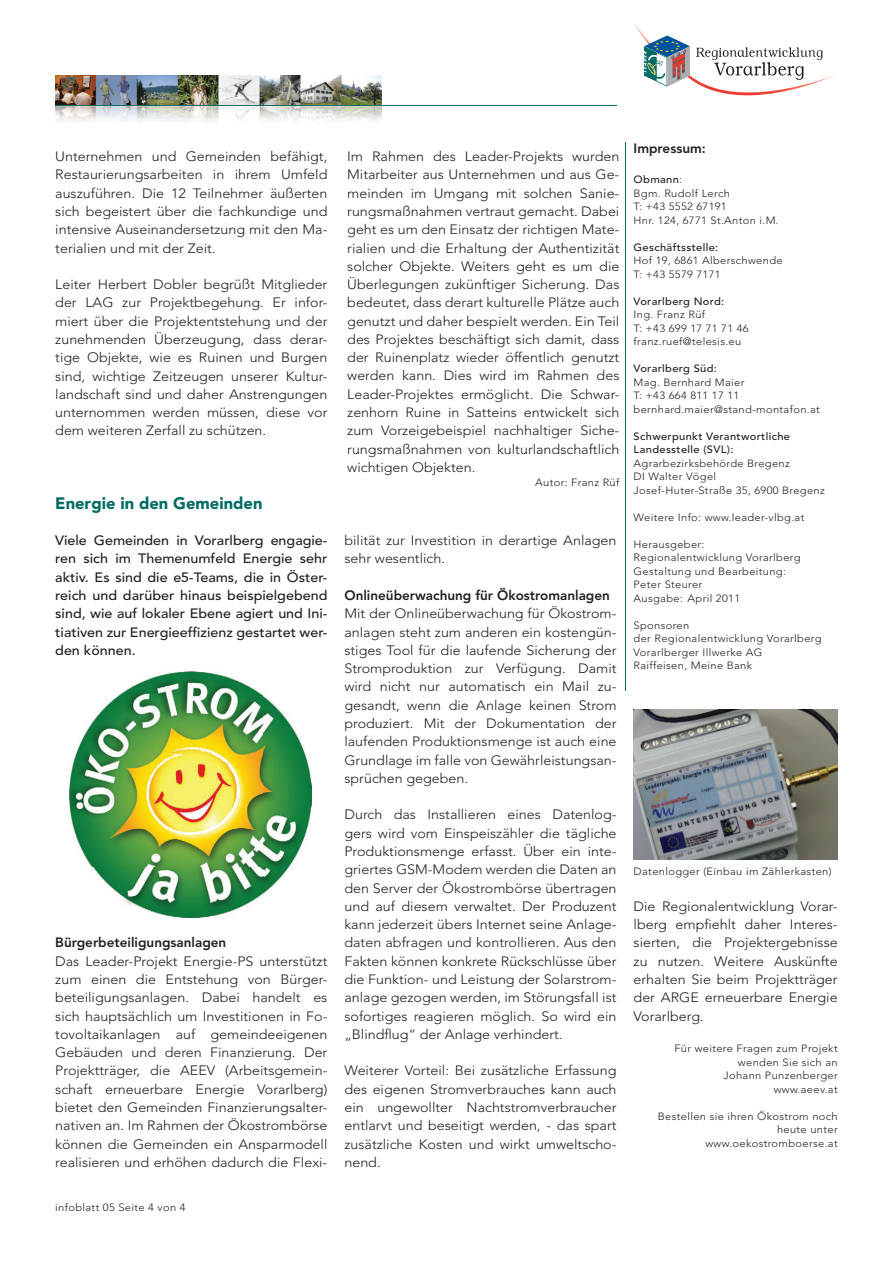
<style>
.page{position:relative;width:893px;height:1263px;background:#fff}
.page>*{position:absolute;margin:0;border:0;box-sizing:border-box;transform-origin:0 0}
.t1{font:900 16.5px "Avenir";color:#006a64}
.t2{font:300 13.5px/18.3px "Avenir";color:#231f20;text-align:justify;scale:1.06 1}
.t3{font:500 13.5px/18.3px "Avenir";color:#231f20;text-align:justify;scale:1.06 1}
.t4{font:800 13.5px "Avenir";color:#231f20}
.t5{font:300 10.5px/13.5px "Avenir";letter-spacing:.03em;color:#231f20;scale:1.06 1}
.t6{font:500 10.5px/13.5px "Avenir";letter-spacing:.03em;color:#231f20;scale:1.06 1}
.s1{font-weight:500}
</style>
<div class="page">
<svg style="left:635px;top:24px;width:200px;height:72px"></svg>
<img style="left:55px;top:76px;width:327px;height:46px">
<hr style="left:55px;top:105px;width:562px;height:1px;background:#006a64">
<hr style="left:625px;top:143px;width:1px;height:1024px;background:#006a64">
<img style="left:70px;top:671px;width:242px;height:246px">
<img style="left:634px;top:710px;width:204px;height:149px">
<div style="left:621px;top:691px;width:8px;height:478px;background:#fff"></div>
<p class="t2" style="left:55px;top:147px;width:258px">Unternehmen und Gemeinden befähigt, Restaurierungsarbeiten in ihrem Umfeld auszuführen. Die 12 Teilnehmer äußerten sich begeistert über die fachkundige und intensive Auseinandersetzung mit den Ma&shy;terialien und mit der Zeit.</p>
<p class="t2" style="left:55px;top:275px;width:258px">Leiter Herbert Dobler begrüßt Mitglieder der LAG zur Projektbegehung. Er infor&shy;miert über die Projektentstehung und der zunehmenden Überzeugung, dass derar&shy;tige Objekte, wie es Ruinen und Burgen sind, wichtige Zeitzeugen unserer Kultur&shy;landschaft sind und daher Anstrengungen unternommen werden müssen, diese vor dem weiteren Zerfall zu schützen.</p>
<p class="t1" style="left:55px;top:493px;width:209px">Energie in den Gemeinden</p>
<p class="t3" style="left:55px;top:532px;width:258px">Viele Gemeinden in Vorarlberg engagie&shy;ren sich im Themenumfeld Energie sehr aktiv. Es sind die e5-Teams, die in Öster&shy;reich und darüber hinaus beispielgebend sind, wie auf lokaler Ebene agiert und Ini&shy;tiativen zur Energieeffizienz gestartet wer&shy;den können.</p>
<p class="t4" style="left:55px;top:935px;width:173px">Bürgerbeteiligungsanlagen</p>
<p class="t2" style="left:55px;top:952px;width:258px">Das Leader-Projekt Energie-PS unterstützt zum einen die Entstehung von Bürger&shy;beteiligungsanlagen. Dabei handelt es sich hauptsächlich um Investitionen in Fo&shy;tovoltaikanlagen auf gemeindeeigenen Gebäuden und deren Finanzierung. Der Projektträger, die AEEV (Arbeitsgemein&shy;schaft erneuerbare Energie Vorarlberg) bietet den Gemeinden Finanzierungsalter&shy;nativen an. Im Rahmen der Ökostrombörse können die Gemeinden ein Ansparmodell realisieren und erhöhen dadurch die Flexi-</p>
<p class="t5" style="left:55px;top:1201px;width:124px">infoblatt 05 Seite 4 von 4</p>
<p class="t2" style="left:347px;top:147px;width:258px">Im Rahmen des Leader-Projekts wurden Mitarbeiter aus Unternehmen und aus Ge&shy;meinden im Umgang mit solchen Sanie&shy;rungsmaßnahmen vertraut gemacht. Dabei geht es um den Einsatz der richtigen Mate&shy;rialien und die Erhaltung der Authentizität solcher Objekte. Weiters geht es um die Überlegungen zukünftiger Sicherung. Das bedeutet, dass derart kulturelle Plätze auch genutzt und daher bespielt werden. Ein Teil des Projektes beschäftigt sich damit, dass der Ruinenplatz wieder öffentlich genutzt werden kann. Dies wird im Rahmen des Leader-Projektes ermöglicht. Die Schwar&shy;zenhorn Ruine in Satteins entwickelt sich zum Vorzeigebeispiel nachhaltiger Siche&shy;rungsmaßnahmen von kulturlandschaftlich wichtigen Objekten.</p>
<p class="t5" style="left:535px;top:475px;width:81px">Autor: Franz Rüf</p>
<p class="t2" style="left:344px;top:531px;width:258px">bilität zur Investition in derartige Anlagen sehr wesentlich.</p>
<p class="t4" style="left:344px;top:587px;width:267px">Onlineüberwachung für Ökostromanlagen</p>
<p class="t2" style="left:344px;top:604px;width:258px">Mit der Onlineüberwachung für Ökostrom&shy;anlagen steht zum anderen ein kostengün&shy;stiges Tool für die laufende Sicherung der Stromproduktion zur Verfügung. Damit wird nicht nur automatisch ein Mail zu&shy;gesandt, wenn die Anlage keinen Strom produziert. Mit der Dokumentation der laufenden Produktionsmenge ist auch eine Grundlage im falle von Gewährleistungsan&shy;sprüchen gegeben.</p>
<p class="t2" style="left:344px;top:805px;width:258px">Durch das Installieren eines Datenlog&shy;gers wird vom Einspeiszähler die tägliche Produktionsmenge erfasst. Über ein inte&shy;griertes GSM-Modem werden die Daten an den Server der Ökostrombörse übertragen und auf diesem verwaltet. Der Produzent kann jederzeit übers Internet seine Anlage&shy;daten abfragen und kontrollieren. Aus den Fakten können konkrete Rückschlüsse über die Funktion- und Leistung der Solarstrom&shy;anlage gezogen werden, im Störungsfall ist sofortiges reagieren möglich. So wird ein „Blindflug“ der Anlage verhindert.</p>
<p class="t2" style="left:344px;top:1061px;width:258px">Weiterer Vorteil: Bei zusätzliche Erfassung des eigenen Stromverbrauches kann auch ein ungewollter Nachtstromverbraucher entlarvt und beseitigt werden, - das spart zusätzliche Kosten und wirkt umweltscho&shy;nend.</p>
<p class="t4" style="left:634px;top:140px;width:74px">Impressum:</p>
<p class="t5" style="left:634px;top:173px;width:139px"><span class="s1">Obmann</span>:<br>Bgm. Rudolf Lerch<br>T: +43 5552 67191<br>Hnr. 124, 6771 St.Anton i.M.</p>
<p class="t6" style="left:634px;top:241px;width:81px">Geschäftsstelle:</p>
<p class="t5" style="left:634px;top:254px;width:142px">Hof 19, 6861 Alberschwende<br>T: +43 5579 7171</p>
<p class="t6" style="left:634px;top:295px;width:87px">Vorarlberg Nord:</p>
<p class="t5" style="left:634px;top:308px;width:110px">Ing. Franz Rüf<br>T: +43 699 17 71 71 46 franz.ruef@telesis.eu</p>
<p class="t6" style="left:634px;top:362px;width:80px">Vorarlberg Süd:</p>
<p class="t5" style="left:634px;top:375px;width:177px">Mag. Bernhard Maier<br>T: +43 664 811 17 11 bernhard.maier@stand-montafon.at</p>
<p class="t6" style="left:634px;top:430px;width:149px">Schwerpunkt Verantwortliche<br>Landesstelle (SVL):</p>
<p class="t5" style="left:634px;top:456px;width:182px">Agrarbezirksbehörde Bregenz<br>DI Walter Vögel<br>Josef-Huter-Straße 35, 6900 Bregenz</p>
<p class="t5" style="left:634px;top:510px;width:163px">Weitere Info: www.leader-vlbg.at</p>
<p class="t5" style="left:634px;top:537px;width:159px">Herausgeber:<br>Regionalentwicklung Vorarlberg<br>Gestaltung und Bearbeitung:<br>Peter Steurer<br>Ausgabe: April 2011</p>
<p class="t5" style="left:634px;top:618px;width:179px">Sponsoren<br>der Regionalentwicklung Vorarlberg<br>Vorarlberger Illwerke AG<br>Raiffeisen, Meine Bank</p>
<p class="t5" style="left:634px;top:865px;width:188px">Datenlogger (Einbau im Zählerkasten)</p>
<p class="t2" style="left:634px;top:897px;width:194px">Die Regionalentwicklung Vorar&shy;lberg empfiehlt daher Interes&shy;sierten, die Projektergebnisse zu nutzen. Weitere Auskünfte erhalten Sie beim Projektträger der ARGE erneuerbare Energie Vorarlberg.</p>
<p class="t5" style="left:674px;top:1042px;width:156px;text-align:right">Für weitere Fragen zum Projekt wenden Sie sich an<br>Johann Punzenberger www.aeev.at</p>
<p class="t5" style="left:658px;top:1109px;width:171px;text-align:right">Bestellen sie ihren Ökostrom noch heute unter www.oekostromboerse.at</p>
</div>
